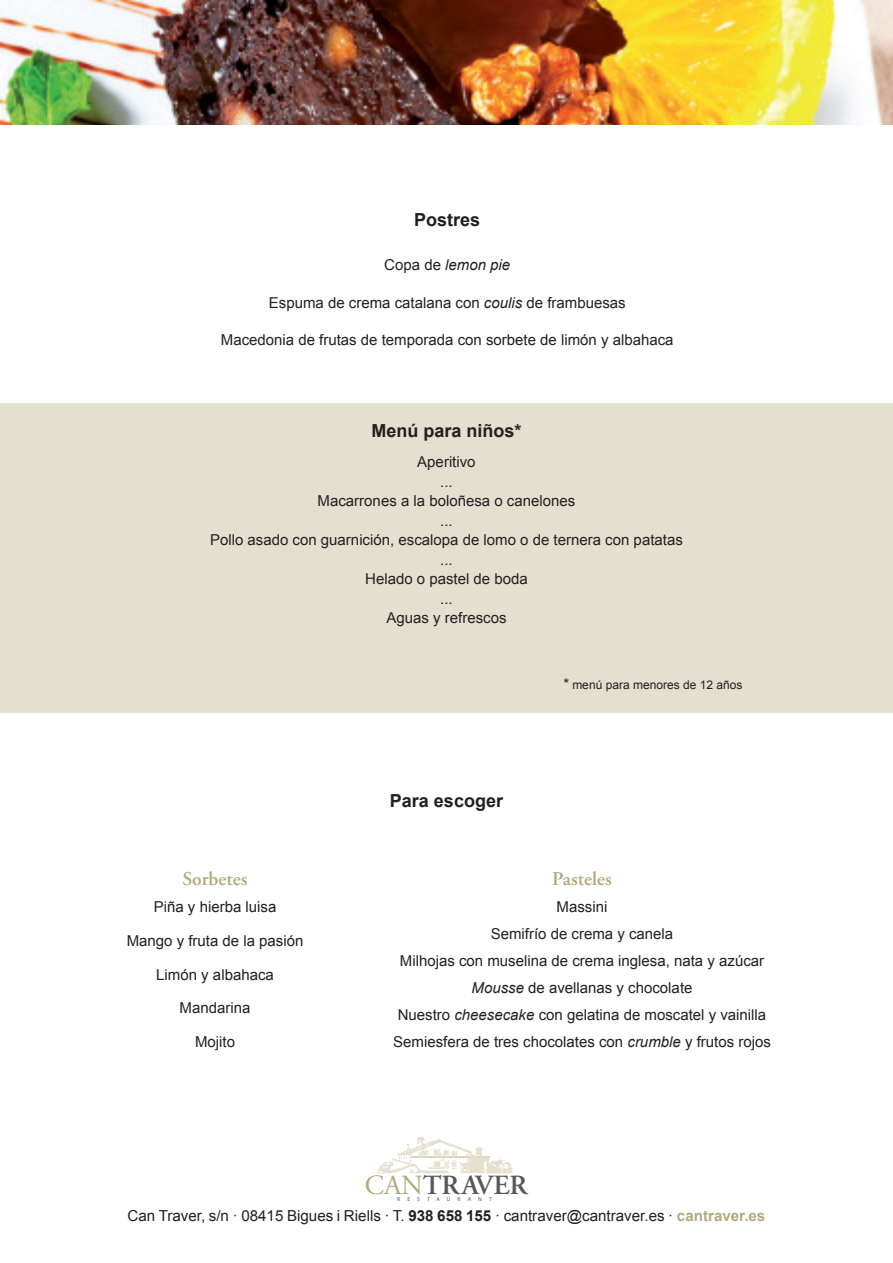
<style>
.page{position:relative;width:893px;height:1263px;background:#fff}
.page>*{position:absolute;margin:0;border:0;box-sizing:border-box;transform-origin:0 0}
.t1{font:600 27.75px "Adobe Garamond Pro";letter-spacing:-.01em;color:#57585a}
.t2{font:600 19.5px "Adobe Garamond Pro";color:#b1aa7d}
.t3{font:700 18px "Arial";color:#231f20}
.t4{font:15.15px "Arial";color:#231f20}
.t5{font:15px "Arial";color:#231f20}
.t6{font:italic 15px "Arial";color:#231f20}
.t7{font:12px "Arial";color:#231f20}
.t8{font:5.7px "Myriad Pro";letter-spacing:1.22em;color:#57585a}
.s1{font-style:normal}
.s2{font-style:italic}
.s3{font-size:15px}
.s4{font-weight:400;color:#b1aa7d}
.s5{font-weight:700}
.s6{font-weight:700;color:#b1aa7d}
</style>
<div class="page">
<div style="left:0;top:403px;width:893px;height:309px;background:#e4e0d0"></div>
<img style="left:0;top:0;width:893px;height:124px">
<svg style="left:377px;top:1137px;width:136px;height:36px"></svg>
<p class="t3" style="left:414px;top:208px;width:68px">Postres</p>
<p class="t6" style="left:384px;top:255px;width:127px"><span class="s1">Copa de</span> lemon pie</p>
<p class="t5" style="left:269px;top:292px;width:358px">Espuma de crema catalana con <span class="s2">coulis</span> de frambuesas</p>
<p class="t5" style="left:221px;top:330px;width:454px">Macedonia de frutas de temporada con sorbete de limón y albahaca</p>
<p class="t3" style="left:371px;top:419px;width:152px">Menú para niños*</p>
<p class="t5" style="left:417px;top:452px;width:60px">Aperitivo</p>
<p class="t5" style="left:440px;top:472px;width:14px">...</p>
<p class="t5" style="left:318px;top:491px;width:259px">Macarrones a la boloñesa o canelones</p>
<p class="t5" style="left:440px;top:511px;width:14px">...</p>
<p class="t5" style="left:210px;top:530px;width:474px">Pollo asado con guarnición, escalopa de lomo o de ternera con patatas</p>
<p class="t5" style="left:440px;top:550px;width:14px">...</p>
<p class="t5" style="left:365px;top:569px;width:164px">Helado o pastel de boda</p>
<p class="t5" style="left:440px;top:589px;width:14px">...</p>
<p class="t5" style="left:386px;top:608px;width:122px">Aguas y refrescos</p>
<p class="t2" style="left:183px;top:868px;width:66px">Sorbetes</p>
<p class="t5" style="left:154px;top:897px;width:124px">Piña y hierba luisa</p>
<p class="t5" style="left:127px;top:931px;width:178px">Mango y fruta de la pasión</p>
<p class="t5" style="left:156px;top:964px;width:119px">Limón y albahaca</p>
<p class="t5" style="left:180px;top:998px;width:72px">Mandarina</p>
<p class="t5" style="left:195px;top:1032px;width:42px">Mojito</p>
<p class="t3" style="left:390px;top:789px;width:115px">Para escoger</p>
<p class="t7" style="left:563px;top:677px;width:181px"><span class="s3">*</span> menú para menores de 12 años</p>
<p class="t2" style="left:552px;top:868px;width:61px">Pasteles</p>
<p class="t5" style="left:557px;top:897px;width:52px">Massini</p>
<p class="t5" style="left:491px;top:924px;width:184px">Semifrío de crema y canela</p>
<p class="t5" style="left:400px;top:951px;width:366px">Milhojas con muselina de crema inglesa, nata y azúcar</p>
<p class="t5" style="left:472px;top:978px;width:222px"><span class="s2">Mousse</span> de avellanas y chocolate</p>
<p class="t5" style="left:398px;top:1005px;width:370px">Nuestro <span class="s2">cheesecake</span> con gelatina de moscatel y vainilla</p>
<p class="t5" style="left:393px;top:1032px;width:379px">Semiesfera de tres chocolates con <span class="s2">crumble</span> y frutos rojos</p>
<p class="t1" style="left:365px;top:1169px;width:164px"><span class="s4">CAN</span>TRAVER</p>
<p class="t8" style="left:397px;top:1196px;width:96px">RESTAURANT</p>
<p class="t4" style="left:128px;top:1206px;width:639px">Can Traver, s/n · 08415 Bigues i Riells · T. <span class="s5">938 658 155</span> · cantraver@cantraver.es · <span class="s6">cantraver.es</span></p>
</div>
